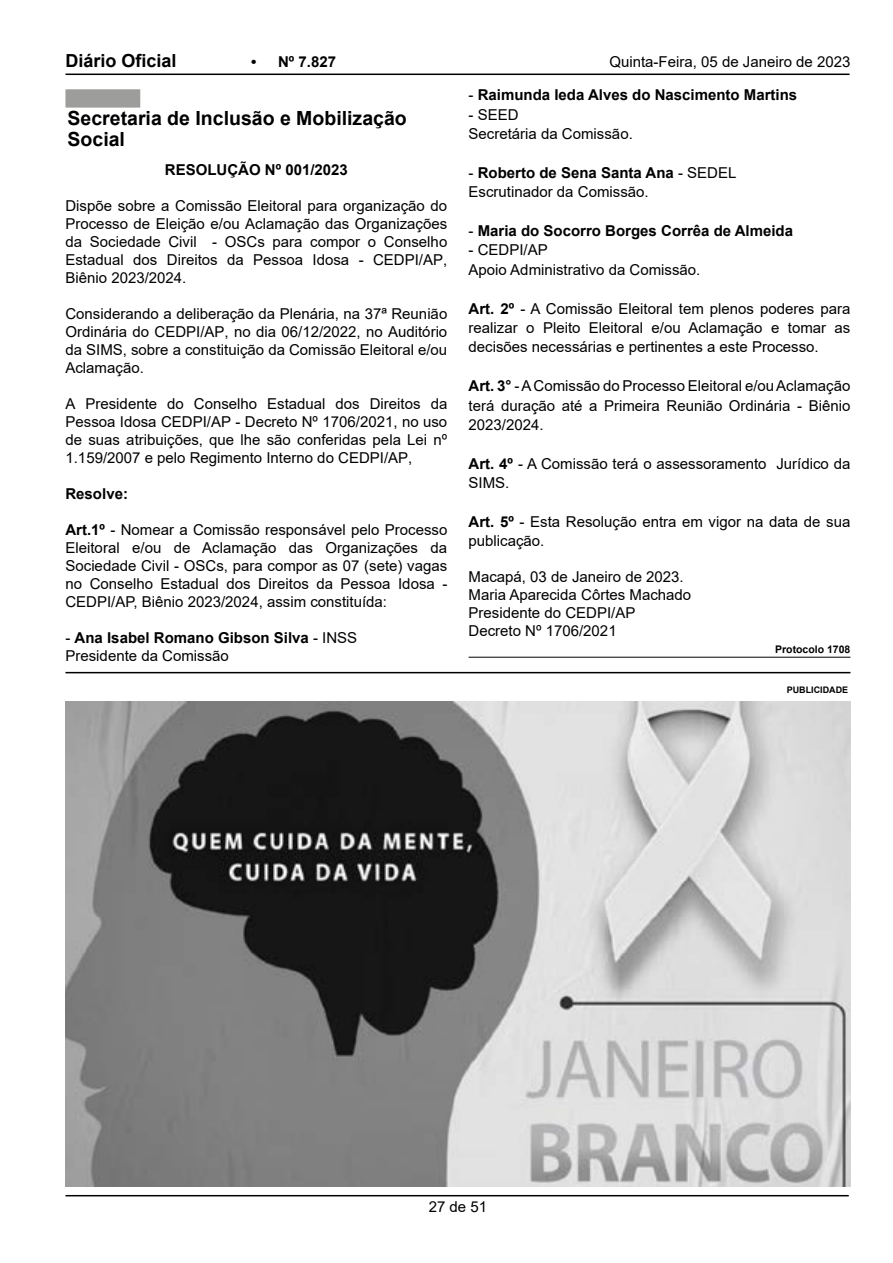
<style>
.page{position:relative;width:893px;height:1263px;background:#fff}
.page>*{position:absolute;margin:0;border:0;box-sizing:border-box;transform-origin:0 0}
.t1{font:700 19.5px/21px "Arial";color:#000}
.t2{font:700 18px "Arial";color:#000}
.t3{font:15px/18px "Arial";color:#000}
.t4{font:700 15px "Arial";color:#000}
.t5{font:700 10.5px "Arial";color:#000}
.t6{font:700 9px "Arial";color:#000}
.s1{font-weight:700}
.s2{font-weight:400}
</style>
<div class="page">
<hr style="left:65px;top:74px;width:785px;height:1px;background:#000">
<hr style="left:65px;top:1195px;width:784px;height:1px;background:#000">
<svg style="left:65px;top:89px;width:75px;height:19px"></svg>
<hr style="left:469px;top:657px;width:381px;height:1px;background:#000">
<hr style="left:65px;top:672px;width:785px;height:1px;background:#000">
<img style="left:65px;top:701px;width:785px;height:485px">
<p class="t2" style="left:65px;top:48px;width:113px">Diário Oficial</p>
<p class="t4" style="left:251px;top:51px;width:87px">• Nº 7.827</p>
<p class="t3" style="left:609px;top:53px;width:242px">Quinta-Feira, 05 de Janeiro de 2023</p>
<h1 class="t1" style="left:68px;top:108px;width:341px">Secretaria de Inclusão e Mobilização<br>Social</h1>
<p class="t4" style="left:165px;top:159px;width:185px">RESOLUÇÃO Nº 001/2023</p>
<p class="t3" style="left:65px;top:196px;width:383px;text-align:justify">Dispõe sobre a Comissão Eleitoral para organização do Processo de Eleição e/ou Aclamação das Organizações da Sociedade Civil - OSCs para compor o Conselho Estadual dos Direitos da Pessoa Idosa - CEDPI/AP, Biênio 2023/2024.</p>
<p class="t3" style="left:65px;top:304px;width:383px;text-align:justify">Considerando a deliberação da Plenária, na 37ª Reunião Ordinária do CEDPI/AP, no dia 06/12/2022, no Auditório da SIMS, sobre a constituição da Comissão Eleitoral e/ou Aclamação.</p>
<p class="t3" style="left:65px;top:394px;width:383px;text-align:justify">A Presidente do Conselho Estadual dos Direitos da Pessoa Idosa CEDPI/AP - Decreto Nº 1706/2021, no uso de suas atribuições, que lhe são conferidas pela Lei nº 1.159/2007 e pelo Regimento Interno do CEDPI/AP,</p>
<p class="t4" style="left:65px;top:483px;width:64px">Resolve:</p>
<p class="t3" style="left:65px;top:520px;width:383px;text-align:justify"><span class="s1">Art.1º</span> - Nomear a Comissão responsável pelo Processo Eleitoral e/ou de Aclamação das Organizações da Sociedade Civil - OSCs, para compor as 07 (sete) vagas no Conselho Estadual dos Direitos da Pessoa Idosa - CEDPI/AP, Biênio 2023/2024, assim constituída:</p>
<p class="t3" style="left:65px;top:628px;width:293px">- <span class="s1">Ana Isabel Romano Gibson Silva</span> - INSS<br>Presidente da Comissão</p>
<p class="t4" style="left:469px;top:84px;width:330px"><span class="s2">-</span> Raimunda Ieda Alves do Nascimento Martins</p>
<p class="t3" style="left:469px;top:105px;width:166px;line-height:19.4px">- SEED<br>Secretária da Comissão.</p>
<p class="t3" style="left:469px;top:163px;width:269px;line-height:19.4px">- <span class="s1">Roberto de Sena Santa Ana</span> - SEDEL<br>Escrutinador da Comissão.</p>
<p class="t4" style="left:469px;top:220px;width:326px"><span class="s2">-</span> Maria do Socorro Borges Corrêa de Almeida</p>
<p class="t3" style="left:469px;top:240px;width:233px;line-height:19.4px">- CEDPI/AP<br>Apoio Administrativo da Comissão.</p>
<p class="t3" style="left:469px;top:299px;width:383px;line-height:19.4px;text-align:justify"><span class="s1">Art. 2º</span> - A Comissão Eleitoral tem plenos poderes para realizar o Pleito Eleitoral e/ou Aclamação e tomar as decisões necessárias e pertinentes a este Processo.</p>
<p class="t3" style="left:469px;top:376px;width:383px;line-height:19.4px;text-align:justify"><span class="s1">Art. 3°</span> - A Comissão do Processo Eleitoral e/ou Aclamação terá duração até a Primeira Reunião Ordinária - Biênio 2023/2024.</p>
<p class="t3" style="left:469px;top:454px;width:383px;line-height:19.4px"><span class="s1">Art. 4º</span> - A Comissão terá o assessoramento Jurídico da<br>SIMS.</p>
<p class="t3" style="left:469px;top:512px;width:383px;line-height:19.4px"><span class="s1">Art. 5º</span> - Esta Resolução entra em vigor na data de sua publicação.</p>
<p class="t3" style="left:469px;top:568px;width:224px">Macapá, 03 de Janeiro de 2023.<br>Maria Aparecida Côrtes Machado<br>Presidente do CEDPI/AP<br>Decreto Nº 1706/2021</p>
<p class="t5" style="left:775px;top:641px;width:77px">Protocolo 1708</p>
<p class="t6" style="left:787px;top:683px;width:63px">PUBLICIDADE</p>
<p class="t3" style="left:429px;top:1198px;width:60px">27 de 51</p>
</div>
